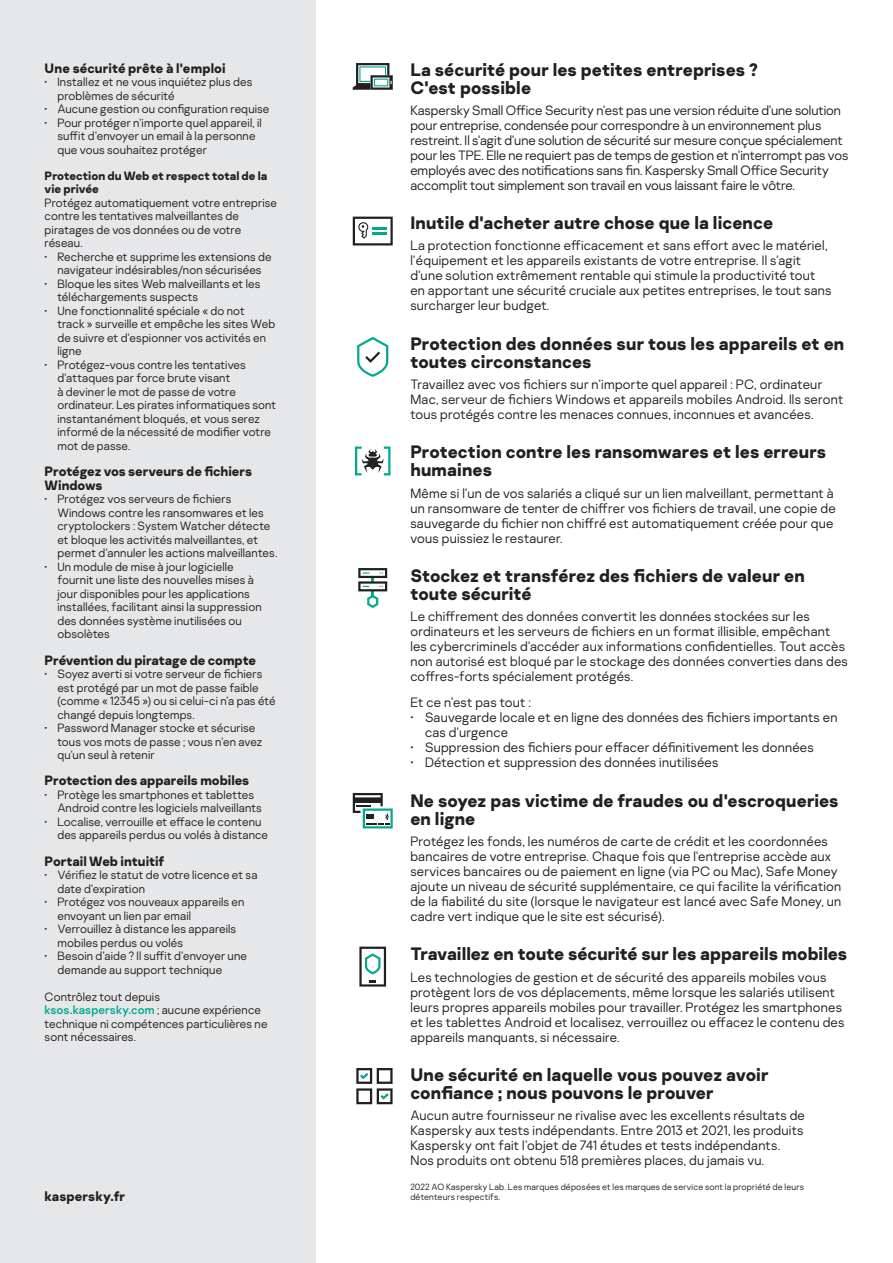
<style>
.page{position:relative;width:893px;height:1263px;background:#fff}
.page>*{position:absolute;margin:0;border:0;box-sizing:border-box;transform-origin:0 0}
.t1{font:700 18px/18px "Kaspersky Sans";letter-spacing:.005em;color:#231f20}
.t2{font:300 13.5px/15px "Kaspersky Sans";letter-spacing:.015em;color:#231f20}
.t3{font:700 13.5px/13.5px "Kaspersky Sans";letter-spacing:-.005em;color:#231f20}
.t4{font:300 12px/13.5px "Kaspersky Sans";letter-spacing:.01em;color:#231f20}
.t5{font:700 12px/13.5px "Kaspersky Sans";color:#231f20}
.t6{font:300 9px/10.5px "Kaspersky Sans";letter-spacing:.02em;color:#231f20}
.s1{font-weight:400;color:#00a88e}
</style>
<div class="page">
<div style="left:0;top:0;width:316px;height:1263px;background:#e6e7e8"></div>
<svg style="left:353px;top:63px;width:40px;height:27px"></svg>
<svg style="left:359px;top:947px;width:27px;height:39px"></svg>
<svg style="left:357px;top:337px;width:31px;height:40px"></svg>
<svg style="left:355px;top:447px;width:35px;height:28px"></svg>
<svg style="left:358px;top:568px;width:29px;height:40px"></svg>
<svg style="left:353px;top:793px;width:40px;height:35px"></svg>
<svg style="left:353px;top:217px;width:40px;height:28px"></svg>
<svg style="left:356px;top:1068px;width:37px;height:36px"></svg>
<p class="t3" style="left:45px;top:61px;width:183px">Une sécurité prête à l'emploi</p>
<p class="t4" style="left:57px;top:75px;width:196px;text-indent:-13px">• Installez et ne vous inquiétez plus des problèmes de sécurité</p>
<p class="t4" style="left:45px;top:102px;width:226px">• Aucune gestion ou configuration requise</p>
<p class="t4" style="left:57px;top:116px;width:206px;text-indent:-13px">• Pour protéger n'importe quel appareil, il suffit d'envoyer un email à la personne que vous souhaitez protéger</p>
<p class="t5" style="left:45px;top:169px;width:224px">Protection du Web et respect total de la vie privée</p>
<p class="t4" style="left:45px;top:196px;width:234px">Protégez automatiquement votre entreprise contre les tentatives malveillantes de piratages de vos données ou de votre réseau.</p>
<p class="t4" style="left:45px;top:250px;width:228px;text-align:center">• Recherche et supprime les extensions de navigateur indésirables/non sécurisées</p>
<p class="t4" style="left:57px;top:277px;width:204px;text-indent:-13px">• Bloque les sites Web malveillants et les téléchargements suspects</p>
<p class="t4" style="left:57px;top:304px;width:219px;text-indent:-13px">• Une fonctionnalité spéciale « do not<br>track » surveille et empêche les sites Web de suivre et d'espionner vos activités en ligne</p>
<p class="t4" style="left:57px;top:358px;width:220px;text-indent:-13px">• Protégez-vous contre les tentatives d'attaques par force brute visant<br>à deviner le mot de passe de votre ordinateur. Les pirates informatiques sont instantanément bloqués, et vous serez informé de la nécessité de modifier votre mot de passe.</p>
<p class="t3" style="left:45px;top:465px;width:209px">Protégez vos serveurs de fichiers<br>Windows</p>
<p class="t4" style="left:57px;top:492px;width:221px;text-indent:-13px">• Protégez vos serveurs de fichiers Windows contre les ransomwares et les cryptolockers : System Watcher détecte et bloque les activités malveillantes, et permet d'annuler les actions malveillantes.</p>
<p class="t4" style="left:57px;top:560px;width:206px;text-indent:-13px">• Un module de mise à jour logicielle fournit une liste des nouvelles mises à jour disponibles pour les applications installées, facilitant ainsi la suppression des données système inutilisées ou obsolètes</p>
<p class="t3" style="left:45px;top:653px;width:213px">Prévention du piratage de compte</p>
<p class="t4" style="left:57px;top:667px;width:220px;text-indent:-13px">• Soyez averti si votre serveur de fichiers est protégé par un mot de passe faible (comme « 12345 ») ou si celui-ci n'a pas été changé depuis longtemps.</p>
<p class="t4" style="left:57px;top:721px;width:206px;text-indent:-13px">• Password Manager stocke et sécurise tous vos mots de passe ; vous n'en avez qu'un seul à retenir</p>
<p class="t3" style="left:45px;top:774px;width:206px">Protection des appareils mobiles</p>
<p class="t4" style="left:57px;top:788px;width:206px;text-indent:-13px">• Protège les smartphones et tablettes<br>Android contre les logiciels malveillants</p>
<p class="t4" style="left:57px;top:815px;width:212px;text-indent:-13px">• Localise, verrouille et efface le contenu des appareils perdus ou volés à distance</p>
<p class="t3" style="left:45px;top:854px;width:121px">Portail Web intuitif</p>
<p class="t4" style="left:57px;top:868px;width:202px;text-indent:-13px">• Vérifiez le statut de votre licence et sa date d'expiration</p>
<p class="t4" style="left:57px;top:895px;width:189px;text-indent:-13px">• Protégez vos nouveaux appareils en envoyant un lien par email</p>
<p class="t4" style="left:57px;top:922px;width:180px;text-indent:-13px">• Verrouillez à distance les appareils mobiles perdus ou volés</p>
<p class="t4" style="left:57px;top:949px;width:191px;text-indent:-13px">• Besoin d'aide ? Il suffit d'envoyer une demande au support technique</p>
<p class="t4" style="left:45px;top:989px;width:224px">Contrôlez tout depuis <span class="s1">ksos.kaspersky.com</span> ; aucune expérience technique ni compétences particulières ne sont nécessaires.</p>
<h1 class="t1" style="left:410px;top:61px;width:349px">La sécurité pour les petites entreprises ?<br>C'est possible</h1>
<p class="t2" style="left:410px;top:102px;width:439px">Kaspersky Small Office Security n'est pas une version réduite d'une solution pour entreprise, condensée pour correspondre à un environnement plus restreint. Il s'agit d'une solution de sécurité sur mesure conçue spécialement pour les TPE. Elle ne requiert pas de temps de gestion et n'interrompt pas vos employés avec des notifications sans fin. Kaspersky Small Office Security accomplit tout simplement son travail en vous laissant faire le vôtre.</p>
<h1 class="t1" style="left:410px;top:214px;width:364px">Inutile d'acheter autre chose que la licence</h1>
<p class="t2" style="left:410px;top:238px;width:423px">La protection fonctionne efficacement et sans effort avec le matériel, l'équipement et les appareils existants de votre entreprise. Il s'agit d'une solution extrêmement rentable qui stimule la productivité tout en apportant une sécurité cruciale aux petites entreprises, le tout sans surcharger leur budget.</p>
<h1 class="t1" style="left:410px;top:334px;width:435px">Protection des données sur tous les appareils et en toutes circonstances</h1>
<p class="t2" style="left:410px;top:377px;width:434px">Travaillez avec vos fichiers sur n'importe quel appareil : PC, ordinateur<br>Mac, serveur de fichiers Windows et appareils mobiles Android. Ils seront tous protégés contre les menaces connues, inconnues et avancées.</p>
<h1 class="t1" style="left:410px;top:443px;width:417px">Protection contre les ransomwares et les erreurs humaines</h1>
<p class="t2" style="left:410px;top:485px;width:427px">Même si l'un de vos salariés a cliqué sur un lien malveillant, permettant à un ransomware de tenter de chiffrer vos fichiers de travail, une copie de sauvegarde du fichier non chiffré est automatiquement créée pour que vous puissiez le restaurer.</p>
<h1 class="t1" style="left:410px;top:567px;width:396px">Stockez et transférez des fichiers de valeur en toute sécurité</h1>
<p class="t2" style="left:410px;top:609px;width:439px">Le chiffrement des données convertit les données stockées sur les ordinateurs et les serveurs de fichiers en un format illisible, empêchant les cybercriminels d'accéder aux informations confidentielles. Tout accès non autorisé est bloqué par le stockage des données converties dans des coffres-forts spécialement protégés.</p>
<p class="t2" style="left:410px;top:695px;width:122px">Et ce n'est pas tout :</p>
<p class="t2" style="left:425px;top:710px;width:414px;text-indent:-15px">• Sauvegarde locale et en ligne des données des fichiers importants en cas d'urgence</p>
<p class="t2" style="left:410px;top:740px;width:405px">• Suppression des fichiers pour effacer définitivement les données</p>
<p class="t2" style="left:410px;top:755px;width:310px">• Détection et suppression des données inutilisées</p>
<h1 class="t1" style="left:410px;top:791px;width:430px">Ne soyez pas victime de fraudes ou d'escroqueries en ligne</h1>
<p class="t2" style="left:410px;top:834px;width:432px">Protégez les fonds, les numéros de carte de crédit et les coordonnées bancaires de votre entreprise. Chaque fois que l'entreprise accède aux services bancaires ou de paiement en ligne (via PC ou Mac), Safe Money ajoute un niveau de sécurité supplémentaire, ce qui facilite la vérification de la fiabilité du site (lorsque le navigateur est lancé avec Safe Money, un cadre vert indique que le site est sécurisé).</p>
<h1 class="t1" style="left:410px;top:945px;width:438px">Travaillez en toute sécurité sur les appareils mobiles</h1>
<p class="t2" style="left:410px;top:969px;width:436px">Les technologies de gestion et de sécurité des appareils mobiles vous protègent lors de vos déplacements, même lorsque les salariés utilisent leurs propres appareils mobiles pour travailler. Protégez les smartphones et les tablettes Android et localisez, verrouillez ou effacez le contenu des appareils manquants, si nécessaire.</p>
<h1 class="t1" style="left:410px;top:1066px;width:360px">Une sécurité en laquelle vous pouvez avoir confiance ; nous pouvons le prouver</h1>
<p class="t2" style="left:410px;top:1108px;width:396px">Aucun autre fournisseur ne rivalise avec les excellents résultats de Kaspersky aux tests indépendants. Entre 2013 et 2021, les produits Kaspersky ont fait l’objet de 741 études et tests indépendants.<br>Nos produits ont obtenu 518 premières places, du jamais vu.</p>
<p class="t3" style="left:45px;top:1189px;width:82px">kaspersky.fr</p>
<p class="t6" style="left:410px;top:1181px;width:395px">2022 AO Kaspersky Lab. Les marques déposées et les marques de service sont la propriété de leurs détenteurs respectifs.</p>
</div>
